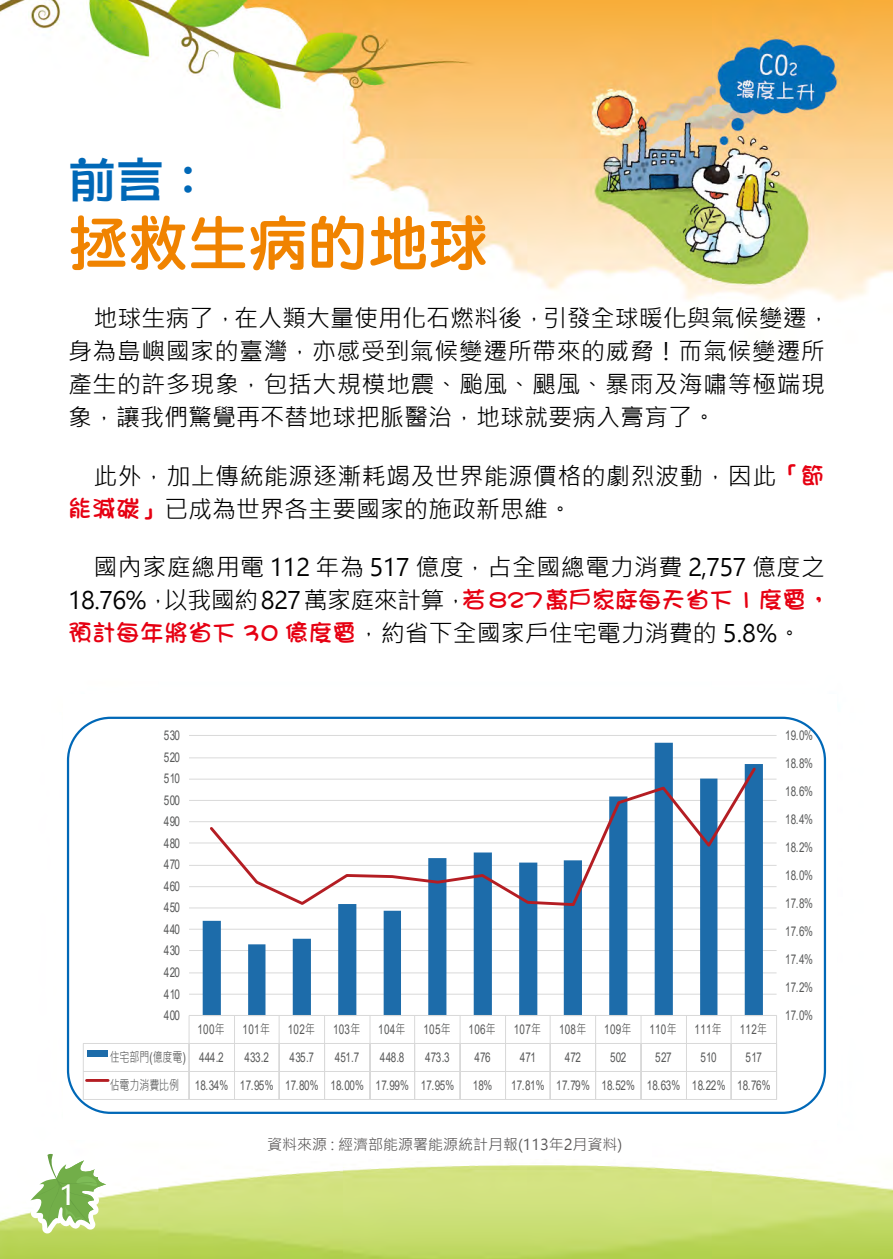
<style>
.page{position:relative;width:893px;height:1259px;background:#fff}
.page>*{position:absolute;margin:0;border:0;box-sizing:border-box;transform-origin:0 0}
.t1{font:60px "DF Yuan Std W8";color:#f08300}
.t2{font:48px "DFPOP1 Std W7";color:#0068b7}
.t3{font:27px "Microsoft Jheng Hei UI Bold";color:#fff}
.t4{font:24px/33px "Microsoft Jheng Hei UI Regular";letter-spacing:.02em;color:#000}
.t5{font:24px/33px "Microsoft Jheng Hei UI Regular";color:#000}
.t6{font:15px "Microsoft Jheng Hei UI Regular";color:#595757}
.t7{font:13.5px "Arial";letter-spacing:.025em;color:#585959;scale:.74 1}
.t8{font:13.5px "Arial";letter-spacing:-.015em;color:#585959;scale:.74 1}
.t9{font:13.5px "Microsoft Jheng Hei";color:#585959;scale:.74 1}
.s1{font-family:"DF Girl Std W7";color:#e60012}
.s2{font-family:"Microsoft Jheng Hei"}
.s3{font-family:"Arial"}
</style>
<div class="page">
<img style="left:0;top:0;width:893px;height:1259px">
<div style="left:64px;top:693px;width:773px;height:446px;background:#fff"></div>
<div style="left:67px;top:716px;width:759px;height:398px;border:2px solid #0068b7;border-radius:43px"></div>
<hr style="left:189px;top:735px;width:587px;height:1px;background:#d9d9d9">
<hr style="left:189px;top:757px;width:587px;height:1px;background:#d9d9d9">
<hr style="left:189px;top:778px;width:587px;height:1px;background:#d9d9d9">
<hr style="left:189px;top:800px;width:587px;height:1px;background:#d9d9d9">
<hr style="left:189px;top:821px;width:587px;height:1px;background:#d9d9d9">
<hr style="left:189px;top:842px;width:587px;height:1px;background:#d9d9d9">
<hr style="left:189px;top:865px;width:587px;height:1px;background:#d9d9d9">
<hr style="left:189px;top:886px;width:587px;height:1px;background:#d9d9d9">
<hr style="left:189px;top:907px;width:587px;height:1px;background:#d9d9d9">
<hr style="left:189px;top:928px;width:587px;height:1px;background:#d9d9d9">
<hr style="left:189px;top:950px;width:587px;height:1px;background:#d9d9d9">
<hr style="left:189px;top:972px;width:587px;height:1px;background:#d9d9d9">
<hr style="left:189px;top:993px;width:587px;height:1px;background:#d9d9d9">
<svg style="left:203px;top:743px;width:560px;height:272px"></svg>
<hr style="left:189px;top:1015px;width:587px;height:1px;background:#d9d9d9">
<hr style="left:83px;top:1043px;width:693px;height:1px;background:#d9d9d9">
<div style="left:87px;top:1049px;width:21px;height:7px;background:#1d6caa"></div>
<svg style="left:776px;top:1015px;width:1px;height:84px"></svg>
<svg style="left:731px;top:1016px;width:1px;height:83px"></svg>
<svg style="left:686px;top:1016px;width:1px;height:83px"></svg>
<svg style="left:640px;top:1016px;width:1px;height:83px"></svg>
<svg style="left:595px;top:1016px;width:1px;height:83px"></svg>
<svg style="left:550px;top:1016px;width:1px;height:83px"></svg>
<svg style="left:505px;top:1016px;width:1px;height:83px"></svg>
<svg style="left:460px;top:1016px;width:1px;height:83px"></svg>
<svg style="left:414px;top:1016px;width:1px;height:83px"></svg>
<svg style="left:369px;top:1016px;width:1px;height:83px"></svg>
<svg style="left:324px;top:1016px;width:1px;height:83px"></svg>
<svg style="left:279px;top:1016px;width:1px;height:83px"></svg>
<svg style="left:234px;top:1016px;width:1px;height:83px"></svg>
<svg style="left:189px;top:1016px;width:1px;height:83px"></svg>
<hr style="left:83px;top:1099px;width:693px;height:1px;background:#d9d9d9">
<svg style="left:83px;top:1044px;width:1px;height:55px"></svg>
<hr style="left:83px;top:1071px;width:693px;height:1px;background:#d9d9d9">
<hr style="left:87px;top:1079px;width:21px;height:3px;background:#b41d23">
<svg style="left:207px;top:765px;width:551px;height:142px"></svg>
<svg style="left:25px;top:1148px;width:86px;height:85px"></svg>
<div style="left:228px;top:1133px;width:423px;height:25px;background:#fff"></div>
<h2 class="t2" style="left:68px;top:153px;width:145px">前言：</h2>
<h1 class="t1" style="left:68px;top:210px;width:421px">拯救生病的地球</h1>
<h3 class="t4" style="left:68px;top:302px;width:764px;text-indent:26px">地球生病了，在人類大量使用化石燃料後，引發全球暖化與氣候變遷，身為島嶼國家的臺灣，亦感受到氣候變遷所帶來的威脅！而氣候變遷所產生的許多現象，包括大規模地震、颱風、颶風、暴雨及海嘯等極端現象，讓我們驚覺再不替地球把脈醫治，地球就要病入膏肓了。</h3>
<h3 class="t4" style="left:68px;top:459px;width:758px;text-indent:26px">此外，加上傳統能源逐漸耗竭及世界能源價格的劇烈波動，因此<span class="s1">「節能減碳」</span>已成為世界各主要國家的施政新思維。</h3>
<h3 class="t5" style="left:68px;top:551px;width:764px;text-indent:26px">國內家庭總用電 112 年為 517 億度，占全國總電力消費 2,757 億度之<br>18.76%，以我國約827萬家庭來計算，<span class="s1">若827萬戶家庭每天省下 1 度電，預計每年將省下 30 億度電</span>，約省下全國家戶住宅電力消費的 5.8%。</h3>
<h3 class="t3" style="left:59px;top:1177px;width:18px">1</h3>
<p class="t7" style="left:164px;top:726px;width:23px">530</p>
<p class="t7" style="left:164px;top:747px;width:23px">520</p>
<p class="t7" style="left:164px;top:769px;width:23px">510</p>
<p class="t7" style="left:164px;top:790px;width:23px">500</p>
<p class="t7" style="left:164px;top:812px;width:23px">490</p>
<p class="t7" style="left:164px;top:834px;width:23px">480</p>
<p class="t7" style="left:164px;top:855px;width:23px">470</p>
<p class="t7" style="left:164px;top:877px;width:23px">460</p>
<p class="t7" style="left:164px;top:898px;width:23px">450</p>
<p class="t7" style="left:164px;top:920px;width:23px">440</p>
<p class="t7" style="left:164px;top:941px;width:23px">430</p>
<p class="t7" style="left:164px;top:963px;width:23px">420</p>
<p class="t7" style="left:164px;top:984px;width:23px">410</p>
<p class="t7" style="left:164px;top:1006px;width:23px">400</p>
<p class="t7" style="left:197px;top:1020px;width:38px">100<span class="s2">年</span></p>
<p class="t7" style="left:243px;top:1020px;width:38px">101<span class="s2">年</span></p>
<p class="t7" style="left:288px;top:1020px;width:38px">102<span class="s2">年</span></p>
<p class="t7" style="left:333px;top:1020px;width:38px">103<span class="s2">年</span></p>
<p class="t7" style="left:378px;top:1020px;width:38px">104<span class="s2">年</span></p>
<p class="t7" style="left:423px;top:1020px;width:38px">105<span class="s2">年</span></p>
<p class="t7" style="left:469px;top:1020px;width:38px">106<span class="s2">年</span></p>
<p class="t7" style="left:514px;top:1020px;width:38px">107<span class="s2">年</span></p>
<p class="t7" style="left:559px;top:1020px;width:38px">108<span class="s2">年</span></p>
<p class="t7" style="left:604px;top:1020px;width:38px">109<span class="s2">年</span></p>
<p class="t7" style="left:649px;top:1020px;width:38px">110<span class="s2">年</span></p>
<p class="t7" style="left:695px;top:1020px;width:38px">111<span class="s2">年</span></p>
<p class="t7" style="left:740px;top:1020px;width:38px">112<span class="s2">年</span></p>
<p class="t9" style="left:110px;top:1048px;width:156px">住宅部門<span class="s3">(</span>億度電<span class="s3">) 444.2</span></p>
<p class="t7" style="left:244px;top:1047px;width:35px">433.2</p>
<p class="t7" style="left:290px;top:1047px;width:35px">435.7</p>
<p class="t7" style="left:335px;top:1047px;width:35px">451.7</p>
<p class="t7" style="left:380px;top:1047px;width:35px">448.8</p>
<p class="t7" style="left:425px;top:1047px;width:35px">473.3</p>
<p class="t7" style="left:474px;top:1047px;width:23px">476</p>
<p class="t7" style="left:520px;top:1047px;width:23px">471</p>
<p class="t7" style="left:565px;top:1047px;width:23px">472</p>
<p class="t7" style="left:610px;top:1047px;width:23px">502</p>
<p class="t7" style="left:655px;top:1047px;width:23px">527</p>
<p class="t7" style="left:700px;top:1047px;width:23px">510</p>
<p class="t7" style="left:746px;top:1047px;width:23px">517</p>
<p class="t8" style="left:110px;top:1075px;width:467px"><span class="s2">佔電力消費比例</span> 18.34% 17.95% 17.80% 18.00% 17.99% 17.95%</p>
<p class="t7" style="left:473px;top:1075px;width:28px">18%</p>
<p class="t8" style="left:511px;top:1075px;width:352px">17.81% 17.79% 18.52% 18.63% 18.22% 18.76%</p>
<p class="t7" style="left:785px;top:726px;width:39px">19.0%</p>
<p class="t7" style="left:785px;top:754px;width:39px">18.8%</p>
<p class="t7" style="left:785px;top:782px;width:39px">18.6%</p>
<p class="t7" style="left:785px;top:810px;width:39px">18.4%</p>
<p class="t7" style="left:785px;top:838px;width:39px">18.2%</p>
<p class="t7" style="left:785px;top:866px;width:39px">18.0%</p>
<p class="t7" style="left:785px;top:894px;width:39px">17.8%</p>
<p class="t7" style="left:785px;top:922px;width:39px">17.6%</p>
<p class="t7" style="left:785px;top:950px;width:39px">17.4%</p>
<p class="t7" style="left:785px;top:978px;width:39px">17.2%</p>
<p class="t7" style="left:785px;top:1006px;width:39px">17.0%</p>
<p class="t6" style="left:267px;top:1135px;width:357px">資料來源 : 經濟部能源署能源統計月報(113年2月資料)</p>
</div>
